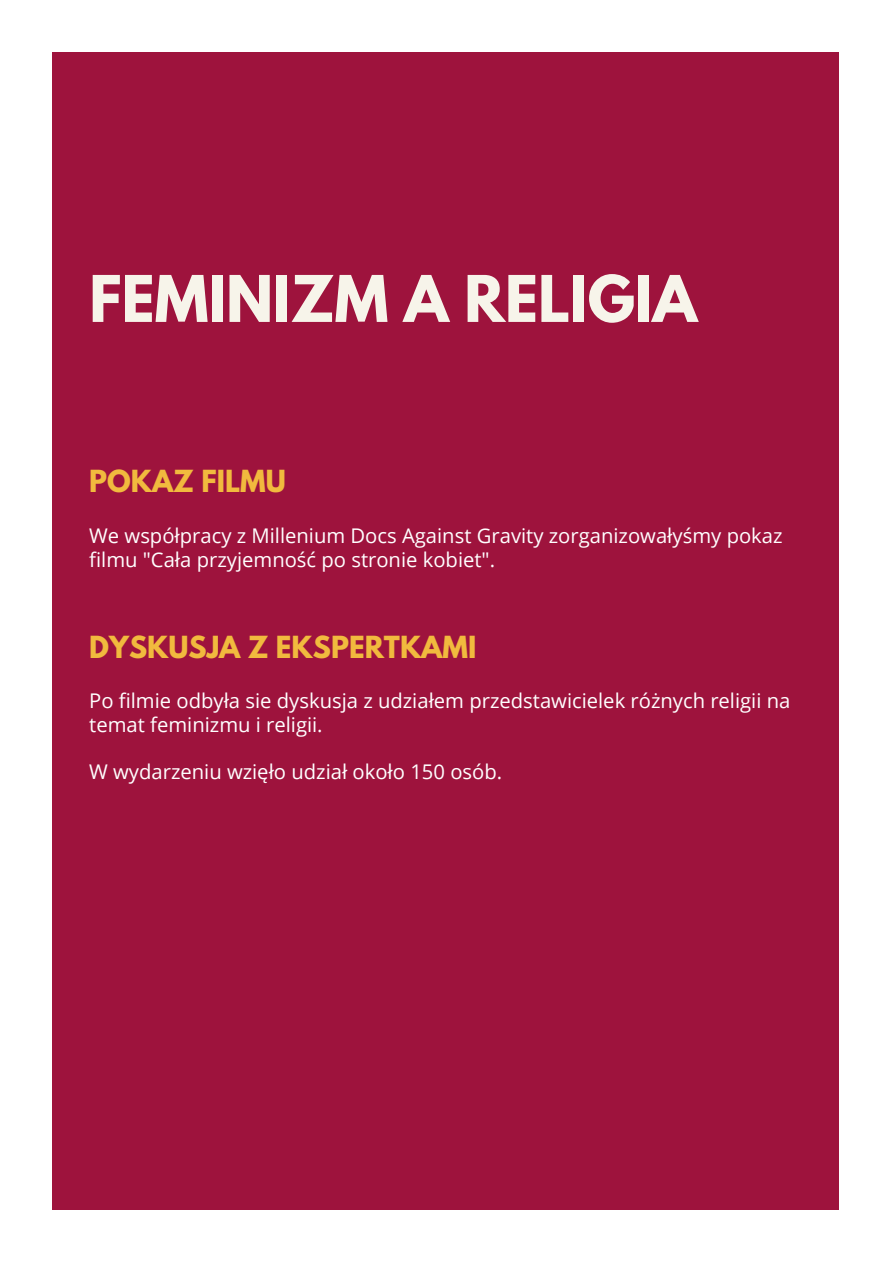
<style>
.page{position:relative;width:893px;height:1264px;background:#fff}
.page>*{position:absolute;margin:0;border:0;box-sizing:border-box;transform-origin:0 0}
.t1{font:700 57px "League Spartan";color:#f7f4ea}
.t2{font:700 27px "League Spartan";color:#f1ba3e}
.t3{font:20.25px/23.5px "Open Sans";color:#fff}
</style>
<div class="page">
<div style="left:52px;top:52px;width:787px;height:1157px;background:#9e133d"></div>
<h1 class="t1" style="left:89px;top:270px;width:609px">FEMINIZM A RELIGIA</h1>
<h2 class="t2" style="left:89px;top:468px;width:198px">POKAZ FILMU</h2>
<p class="t3" style="left:89px;top:523px;width:694px">We współpracy z Millenium Docs Against Gravity zorganizowałyśmy pokaz filmu "Cała przyjemność po stronie kobiet".</p>
<h2 class="t2" style="left:89px;top:633px;width:388px">DYSKUSJA Z EKSPERTKAMI</h2>
<p class="t3" style="left:89px;top:688px;width:702px">Po filmie odbyła sie dyskusja z udziałem przedstawicielek różnych religii na temat feminizmu i religii.</p>
<p class="t3" style="left:89px;top:759px;width:414px">W wydarzeniu wzięło udział około 150 osób.</p>
</div>
